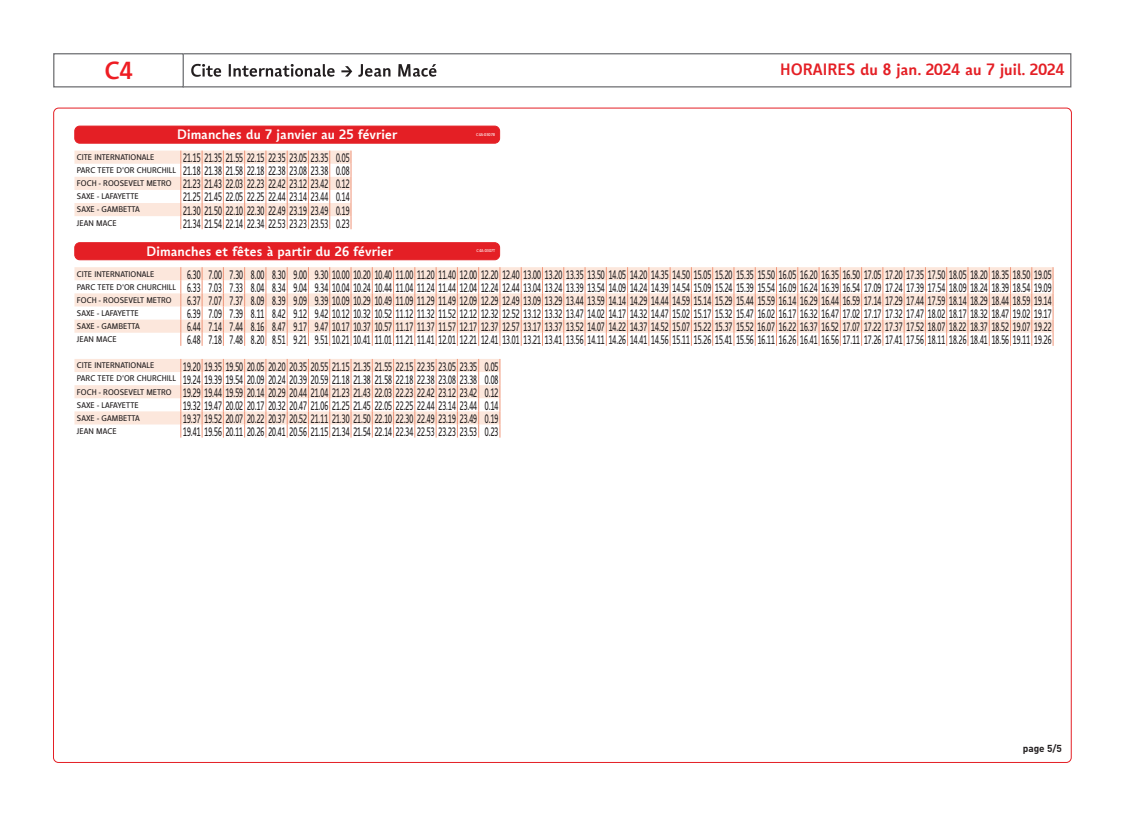
<style>
.page{position:relative;width:1124px;height:815px;background:#fff}
.page>*{position:absolute;margin:0;border:0;box-sizing:border-box;transform-origin:0 0}
.t1{font:700 22.5px "Confluence";color:#ee1d23}
.t2{font:700 15px "Confluence";color:#e41f25}
.t3{font:700 12.5px "Confluence";letter-spacing:.01em;color:#fff}
.t4{font:11.25px/13.1px "TCL";color:#231f20;text-align:justify;scale:.6 1}
.t5{font:700 10px "DIN";color:#231f20}
.t6{font:7.5px "TCL";color:#231f20}
.t7{font:3.75px "TCL";color:#fff}
</style>
<div class="page">
<div style="left:182px;top:53px;width:889px;height:34px;background:#fff;border:1px solid #6c6d70"></div>
<svg style="left:191px;top:64px;width:245px;height:13px"></svg>
<div style="left:53px;top:53px;width:131px;height:34px;border:1px solid #6c6d70"></div>
<svg style="left:74px;top:151px;width:278px;height:78px"></svg>
<div style="left:75px;top:126px;width:424px;height:17px;background:#e41f25;border-radius:5px"></div>
<div style="left:74px;top:126px;width:426px;height:18px;border:1px solid #e41f25;border-radius:5px"></div>
<svg style="left:203px;top:267px;width:849px;height:66px;fill:#fce7dc"></svg>
<svg style="left:53px;top:267px;width:150px;height:79px"></svg>
<svg style="left:223px;top:267px;width:1px;height:79px"></svg>
<svg style="left:244px;top:267px;width:1px;height:79px"></svg>
<svg style="left:266px;top:267px;width:1px;height:79px"></svg>
<svg style="left:287px;top:267px;width:1px;height:79px"></svg>
<svg style="left:308px;top:267px;width:1px;height:79px"></svg>
<svg style="left:329px;top:267px;width:1px;height:79px"></svg>
<svg style="left:351px;top:267px;width:1px;height:79px"></svg>
<svg style="left:372px;top:267px;width:1px;height:79px"></svg>
<svg style="left:393px;top:267px;width:1px;height:79px"></svg>
<svg style="left:414px;top:267px;width:1px;height:79px"></svg>
<svg style="left:436px;top:267px;width:1px;height:79px"></svg>
<svg style="left:457px;top:267px;width:1px;height:79px"></svg>
<svg style="left:478px;top:267px;width:1px;height:79px"></svg>
<svg style="left:499px;top:267px;width:1px;height:79px"></svg>
<svg style="left:521px;top:267px;width:1px;height:79px"></svg>
<svg style="left:542px;top:267px;width:1px;height:79px"></svg>
<svg style="left:563px;top:267px;width:1px;height:79px"></svg>
<svg style="left:584px;top:267px;width:1px;height:79px"></svg>
<svg style="left:606px;top:267px;width:1px;height:79px"></svg>
<svg style="left:627px;top:267px;width:1px;height:79px"></svg>
<svg style="left:648px;top:267px;width:1px;height:79px"></svg>
<svg style="left:669px;top:267px;width:1px;height:79px"></svg>
<svg style="left:691px;top:267px;width:1px;height:79px"></svg>
<svg style="left:712px;top:267px;width:1px;height:79px"></svg>
<svg style="left:733px;top:267px;width:1px;height:79px"></svg>
<svg style="left:755px;top:267px;width:1px;height:79px"></svg>
<svg style="left:776px;top:267px;width:1px;height:79px"></svg>
<svg style="left:797px;top:267px;width:1px;height:79px"></svg>
<svg style="left:818px;top:267px;width:1px;height:79px"></svg>
<svg style="left:840px;top:267px;width:1px;height:79px"></svg>
<svg style="left:861px;top:267px;width:1px;height:79px"></svg>
<svg style="left:882px;top:267px;width:1px;height:79px"></svg>
<svg style="left:903px;top:267px;width:1px;height:79px"></svg>
<svg style="left:925px;top:267px;width:1px;height:79px"></svg>
<svg style="left:946px;top:267px;width:1px;height:79px"></svg>
<svg style="left:967px;top:267px;width:1px;height:79px"></svg>
<svg style="left:988px;top:267px;width:1px;height:79px"></svg>
<svg style="left:1010px;top:267px;width:1px;height:79px"></svg>
<svg style="left:1031px;top:267px;width:1px;height:79px"></svg>
<svg style="left:1052px;top:267px;width:1px;height:79px"></svg>
<div style="left:75px;top:243px;width:424px;height:17px;background:#e41f25;border-radius:5px"></div>
<div style="left:74px;top:242px;width:426px;height:18px;border:1px solid #e41f25;border-radius:5px"></div>
<svg style="left:74px;top:359px;width:426px;height:79px"></svg>
<h1 class="t1" style="left:104px;top:56px;width:30px">C4</h1>
<h2 class="t2" style="left:780px;top:60px;width:286px">HORAIRES du 8 jan. 2024 au 7 juil. 2024</h2>
<p class="t3" style="left:177px;top:127px;width:222px">Dimanches du 7 janvier au 25 février</p>
<p class="t7" style="left:476px;top:132px;width:21px">C4A-0307B</p>
<p class="t4" style="left:77px;top:151px;width:456px;text-indent:106px">21.15 21.35 21.55 22.15 22.35 23.05 23.35 0.05<br><sup>PARC</sup> <sup>TETE</sup> <sup>D'OR</sup> <sup>CHURCHILL</sup> 21.18 21.38 21.58 22.18 22.38 23.08 23.38 0.08<br><sup>FOCH</sup> <sup>-</sup> <sup>ROOSEVELT</sup> <sup>METRO</sup> 21.23 21.43 22.03 22.23 22.42 23.12 23.42 0.12</p>
<p class="t6" style="left:77px;top:192px;width:63px">SAXE - LAFAYETTE</p>
<p class="t4" style="left:183px;top:191px;width:279px">21.25 21.45 22.05 22.25 22.44 23.14 23.44 0.14</p>
<p class="t6" style="left:77px;top:205px;width:64px">SAXE - GAMBETTA</p>
<p class="t4" style="left:183px;top:204px;width:279px">21.30 21.50 22.10 22.30 22.49 23.19 23.49 0.19</p>
<p class="t6" style="left:77px;top:218px;width:41px">JEAN MACE</p>
<p class="t4" style="left:183px;top:217px;width:279px">21.34 21.54 22.14 22.34 22.53 23.23 23.53 0.23</p>
<p class="t6" style="left:77px;top:152px;width:79px">CITE INTERNATIONALE</p>
<p class="t3" style="left:147px;top:243px;width:248px">Dimanches et fêtes à partir du 26 février</p>
<p class="t7" style="left:476px;top:249px;width:20px">C4A-0307T</p>
<p class="t4" style="left:77px;top:268px;width:1625px;text-align:right">6.30 7.00 7.30 8.00 8.30 9.00 9.30 10.00 10.20 10.40 11.00 11.20 11.40 12.00 12.20 12.40 13.00 13.20 13.35 13.50 14.05 14.20 14.35 14.50 15.05 15.20 15.35 15.50 16.05 16.20 16.35 16.50 17.05 17.20 17.35 17.50 18.05 18.20 18.35 18.50 19.05<br><sup>PARC</sup> <sup>TETE</sup> <sup>D'OR</sup> <sup>CHURCHILL</sup> 6.33 7.03 7.33 8.04 8.34 9.04 9.34 10.04 10.24 10.44 11.04 11.24 11.44 12.04 12.24 12.44 13.04 13.24 13.39 13.54 14.09 14.24 14.39 14.54 15.09 15.24 15.39 15.54 16.09 16.24 16.39 16.54 17.09 17.24 17.39 17.54 18.09 18.24 18.39 18.54 19.09</p>
<p class="t6" style="left:77px;top:295px;width:96px">FOCH - ROOSEVELT METRO</p>
<p class="t4" style="left:187px;top:294px;width:1441px">6.37 7.07 7.37 8.09 8.39 9.09 9.39 10.09 10.29 10.49 11.09 11.29 11.49 12.09 12.29 12.49 13.09 13.29 13.44 13.59 14.14 14.29 14.44 14.59 15.14 15.29 15.44 15.59 16.14 16.29 16.44 16.59 17.14 17.29 17.44 17.59 18.14 18.29 18.44 18.59 19.14</p>
<p class="t6" style="left:77px;top:308px;width:63px">SAXE - LAFAYETTE</p>
<p class="t4" style="left:187px;top:307px;width:1441px">6.39 7.09 7.39 8.11 8.42 9.12 9.42 10.12 10.32 10.52 11.12 11.32 11.52 12.12 12.32 12.52 13.12 13.32 13.47 14.02 14.17 14.32 14.47 15.02 15.17 15.32 15.47 16.02 16.17 16.32 16.47 17.02 17.17 17.32 17.47 18.02 18.17 18.32 18.47 19.02 19.17</p>
<p class="t6" style="left:77px;top:321px;width:64px">SAXE - GAMBETTA</p>
<p class="t4" style="left:187px;top:320px;width:1441px">6.44 7.14 7.44 8.16 8.47 9.17 9.47 10.17 10.37 10.57 11.17 11.37 11.57 12.17 12.37 12.57 13.17 13.37 13.52 14.07 14.22 14.37 14.52 15.07 15.22 15.37 15.52 16.07 16.22 16.37 16.52 17.07 17.22 17.37 17.52 18.07 18.22 18.37 18.52 19.07 19.22</p>
<p class="t6" style="left:77px;top:334px;width:41px">JEAN MACE</p>
<p class="t4" style="left:187px;top:333px;width:1441px">6.48 7.18 7.48 8.20 8.51 9.21 9.51 10.21 10.41 11.01 11.21 11.41 12.01 12.21 12.41 13.01 13.21 13.41 13.56 14.11 14.26 14.41 14.56 15.11 15.26 15.41 15.56 16.11 16.26 16.41 16.56 17.11 17.26 17.41 17.56 18.11 18.26 18.41 18.56 19.11 19.26</p>
<p class="t6" style="left:77px;top:269px;width:79px">CITE INTERNATIONALE</p>
<p class="t4" style="left:77px;top:360px;width:704px;text-indent:106px">19.20 19.35 19.50 20.05 20.20 20.35 20.55 21.15 21.35 21.55 22.15 22.35 23.05 23.35 0.05<br><sup>PARC</sup> <sup>TETE</sup> <sup>D'OR</sup> <sup>CHURCHILL</sup> 19.24 19.39 19.54 20.09 20.24 20.39 20.59 21.18 21.38 21.58 22.18 22.38 23.08 23.38 0.08<br><sup>FOCH</sup> <sup>-</sup> <sup>ROOSEVELT</sup> <sup>METRO</sup> 19.29 19.44 19.59 20.14 20.29 20.44 21.04 21.23 21.43 22.03 22.23 22.42 23.12 23.42 0.12</p>
<p class="t6" style="left:77px;top:400px;width:63px">SAXE - LAFAYETTE</p>
<p class="t4" style="left:183px;top:399px;width:527px">19.32 19.47 20.02 20.17 20.32 20.47 21.06 21.25 21.45 22.05 22.25 22.44 23.14 23.44 0.14</p>
<p class="t6" style="left:77px;top:413px;width:64px">SAXE - GAMBETTA</p>
<p class="t4" style="left:183px;top:412px;width:527px">19.37 19.52 20.07 20.22 20.37 20.52 21.11 21.30 21.50 22.10 22.30 22.49 23.19 23.49 0.19</p>
<p class="t6" style="left:77px;top:426px;width:41px">JEAN MACE</p>
<p class="t4" style="left:183px;top:425px;width:527px">19.41 19.56 20.11 20.26 20.41 20.56 21.15 21.34 21.54 22.14 22.34 22.53 23.23 23.53 0.23</p>
<p class="t6" style="left:77px;top:361px;width:79px">CITE INTERNATIONALE</p>
<p class="t5" style="left:1022px;top:742px;width:41px">page 5/5</p>
</div>
